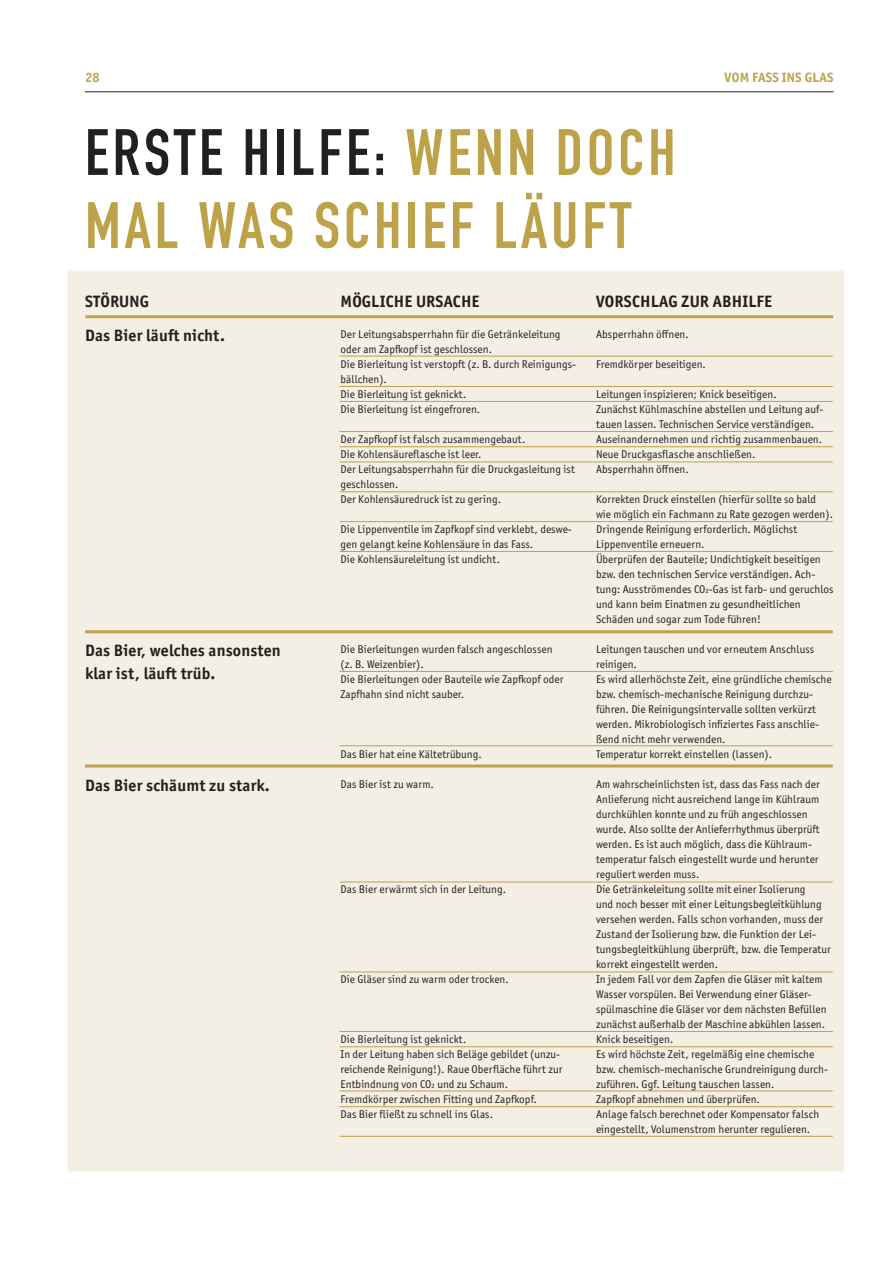
<style>
.page{position:relative;width:893px;height:1263px;background:#fff}
.page>*{position:absolute;margin:0;border:0;box-sizing:border-box;transform-origin:0 0}
.t1{font:700 64.35px/73.1px "DIN Condensed";letter-spacing:.06em;color:#bda249}
.t2{font:700 16.5px/22.5px "Officina Sans ITC Pro";letter-spacing:.01em;color:#231f20}
.t3{font:700 13.5px "Officina Sans ITC Pro";letter-spacing:.01em;color:#bda249}
.t4{font:700 13.5px "Officina Ser ITC";color:#bda249}
.t5{font:11.25px/15px "Officina Sans ITC Pro";letter-spacing:.005em;color:#231f20}
.s1{color:#231f20}
.s2{font-size:6.6px}
</style>
<div class="page">
<div style="left:68px;top:271px;width:776px;height:900px;background:#f4efe4"></div>
<hr style="left:339px;top:356px;width:494px;height:1px;background:#bda249">
<hr style="left:339px;top:386px;width:494px;height:1px;background:#bda249">
<hr style="left:339px;top:401px;width:494px;height:1px;background:#bda249">
<hr style="left:339px;top:431px;width:494px;height:1px;background:#bda249">
<hr style="left:339px;top:446px;width:494px;height:1px;background:#bda249">
<hr style="left:339px;top:462px;width:494px;height:1px;background:#bda249">
<hr style="left:339px;top:491px;width:494px;height:1px;background:#bda249">
<hr style="left:339px;top:521px;width:494px;height:1px;background:#bda249">
<hr style="left:339px;top:551px;width:494px;height:1px;background:#bda249">
<hr style="left:339px;top:671px;width:494px;height:1px;background:#bda249">
<hr style="left:339px;top:745px;width:494px;height:1px;background:#bda249">
<hr style="left:339px;top:882px;width:494px;height:1px;background:#bda249">
<hr style="left:339px;top:972px;width:494px;height:1px;background:#bda249">
<hr style="left:339px;top:1031px;width:494px;height:1px;background:#bda249">
<hr style="left:339px;top:1046px;width:494px;height:1px;background:#bda249">
<hr style="left:339px;top:1091px;width:494px;height:1px;background:#bda249">
<hr style="left:339px;top:1106px;width:494px;height:1px;background:#bda249">
<hr style="left:339px;top:1136px;width:494px;height:1px;background:#bda249">
<hr style="left:85px;top:630px;width:748px;height:3px;background:#bda249">
<hr style="left:85px;top:765px;width:748px;height:3px;background:#bda249">
<hr style="left:85px;top:315px;width:748px;height:3px;background:#bda249">
<hr style="left:85px;top:91px;width:748px;height:1px;background:#231f20">
<p class="t4" style="left:85px;top:69px;width:16px">28</p>
<p class="t3" style="left:724px;top:72px;width:110px">VOM FASS INS GLAS</p>
<h1 class="t1" style="left:85px;top:116px;width:592px"><span class="s1">ERSTE HILFE:</span> WENN DOCH<br>MAL WAS SCHIEF LÄUFT</h1>
<h2 class="t2" style="left:85px;top:291px;width:65px">STÖRUNG</h2>
<h2 class="t2" style="left:340px;top:291px;width:140px">MÖGLICHE URSACHE</h2>
<h2 class="t2" style="left:596px;top:291px;width:177px">VORSCHLAG ZUR ABHILFE</h2>
<h2 class="t2" style="left:85px;top:326px;width:141px">Das Bier läuft nicht.</h2>
<p class="t5" style="left:340px;top:327px;width:237px">Der Leitungsabsperrhahn für die Getränkeleitung oder am Zapfkopf ist geschlossen.<br>Die Bierleitung ist verstopft (z. B. durch Reinigungs&shy;bällchen).<br>Die Bierleitung ist geknickt.<br>Die Bierleitung ist eingefroren.</p>
<p class="t5" style="left:340px;top:432px;width:236px">Der Zapfkopf ist falsch zusammengebaut.<br>Die Kohlensäureflasche ist leer.<br>Der Leitungsabsperrhahn für die Druckgasleitung ist geschlossen.<br>Der Kohlensäuredruck ist zu gering.</p>
<p class="t5" style="left:340px;top:522px;width:233px">Die Lippenventile im Zapfkopf sind verklebt, deswe&shy;gen gelangt keine Kohlensäure in das Fass.<br>Die Kohlensäureleitung ist undicht.</p>
<p class="t5" style="left:596px;top:327px;width:94px">Absperrhahn öffnen.</p>
<p class="t5" style="left:596px;top:357px;width:111px">Fremdkörper beseitigen.</p>
<p class="t5" style="left:596px;top:387px;width:229px">Leitungen inspizieren; Knick beseitigen.<br>Zunächst Kühlmaschine abstellen und Leitung auf&shy;tauen lassen. Technischen Service verständigen.<br>Auseinandernehmen und richtig zusammenbauen.<br>Neue Druckgasflasche anschließen.<br>Absperrhahn öffnen.</p>
<p class="t5" style="left:596px;top:492px;width:239px">Korrekten Druck einstellen (hierfür sollte so bald wie möglich ein Fachmann zu Rate gezogen werden).<br>Dringende Reinigung erforderlich. Möglichst<br>Lippen ventile erneuern.<br>Überprüfen der Bauteile; Undichtigkeit beseitigen bzw. den technischen Service verständigen. Ach&shy;tung: Ausströmendes CO<span class="s2">2</span>-Gas ist farb- und geruchlos und kann beim Einatmen zu gesundheit lichen Schäden und sogar zum Tode führen!</p>
<p class="t5" style="left:596px;top:642px;width:237px">Leitungen tauschen und vor erneutem Anschluss reinigen.<br>Es wird allerhöchste Zeit, eine gründliche chemische bzw. chemisch-mechanische Reinigung durchzu&shy;führen. Die Reinigungsintervalle sollten verkürzt werden. Mikrobiologisch infiziertes Fass anschlie&shy;ßend nicht mehr verwenden.<br>Temperatur korrekt einstellen (lassen).</p>
<p class="t5" style="left:596px;top:777px;width:236px">Am wahrscheinlichsten ist, dass das Fass nach der Anlieferung nicht ausreichend lange im Kühlraum durchkühlen konnte und zu früh angeschlossen wurde. Also sollte der Anlieferrhythmus überprüft werden. Es ist auch möglich, dass die Kühlraum&shy;temperatur falsch eingestellt wurde und herunter reguliert werden muss.<br>Die Getränkeleitung sollte mit einer Isolierung<br>und noch besser mit einer Leitungsbegleitkühlung versehen werden. Falls schon vorhanden, muss der Zustand der Isolierung bzw. die Funktion der Lei&shy;tungsbegleitkühlung überprüft, bzw. die Temperatur korrekt eingestellt werden.<br>In jedem Fall vor dem Zapfen die Gläser mit kaltem Wasser vorspülen. Bei Verwendung einer Gläser&shy;spülmaschine die Gläser vor dem nächsten Befüllen zunächst außerhalb der Maschine abkühlen lassen.<br>Knick beseitigen.<br>Es wird höchste Zeit, regelmäßig eine chemische bzw. chemisch-mechanische Grundreinigung durch&shy;zuführen. Ggf. Leitung tauschen lassen.<br>Zapfkopf abnehmen und überprüfen.<br>Anlage falsch berechnet oder Kompensator falsch eingestellt, Volumenstrom herunter regulieren.</p>
<p class="t5" style="left:340px;top:642px;width:225px">Die Bierleitungen wurden falsch angeschlossen (z. B. Weizenbier).<br>Die Bierleitungen oder Bauteile wie Zapfkopf oder Zapfhahn sind nicht sauber.</p>
<h2 class="t2" style="left:85px;top:641px;width:197px">Das Bier, welches ansonsten klar ist, läuft trüb.</h2>
<p class="t5" style="left:340px;top:747px;width:143px">Das Bier hat eine Kältetrübung.</p>
<p class="t5" style="left:340px;top:777px;width:95px">Das Bier ist zu warm.</p>
<h2 class="t2" style="left:85px;top:776px;width:186px">Das Bier schäumt zu stark.</h2>
<p class="t5" style="left:340px;top:882px;width:167px">Das Bier erwärmt sich in der Leitung.</p>
<p class="t5" style="left:340px;top:972px;width:170px">Die Gläser sind zu warm oder trocken.</p>
<p class="t5" style="left:340px;top:1032px;width:223px">Die Bierleitung ist geknickt.<br>In der Leitung haben sich Beläge gebildet (unzu&shy;reichende Reinigung!). Raue Oberfläche führt zur Entbindnung von CO<span class="s2">2</span> und zu Schaum.<br>Fremdkörper zwischen Fitting und Zapfkopf.<br>Das Bier fließt zu schnell ins Glas.</p>
</div>
